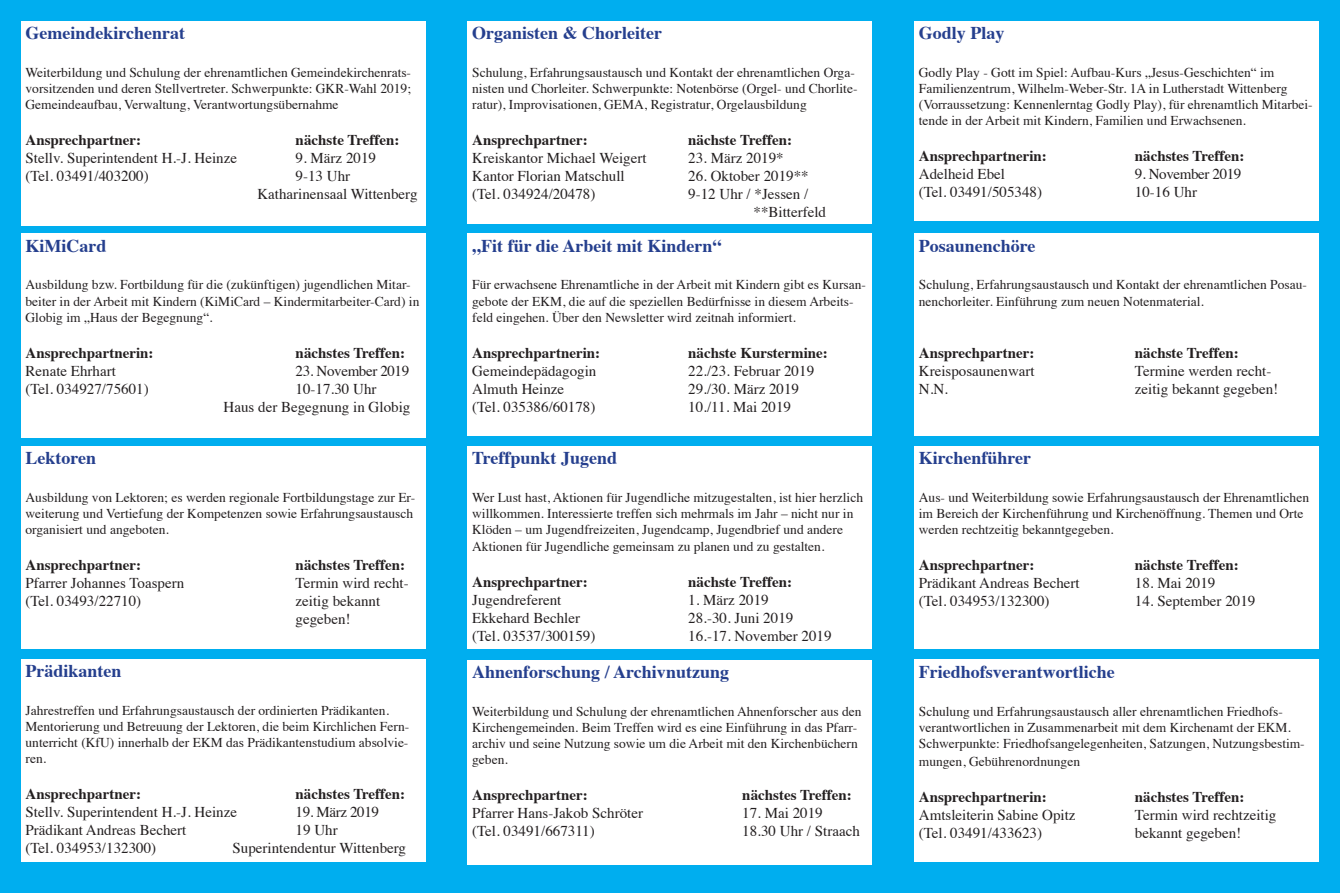
<style>
.page{position:relative;width:1340px;height:893px;background:#fff}
.page>*{position:absolute;margin:0;border:0;box-sizing:border-box;transform-origin:0 0}
.t1{font:700 18px "Times";color:#253f8e}
.t2{font:15px/18px "Times";color:#231f20}
.t3{font:700 15px "Times";color:#231f20}
.t4{font:15px "Times";letter-spacing:-.025em;color:#231f20}
.t5{font:13.5px/16.2px "Times";color:#231f20}
</style>
<div class="page">
<div style="left:0;top:0;width:1339px;height:893px;background:#00aeef"></div>
<div style="left:21px;top:21px;width:404px;height:204px;background:#fff"></div>
<div style="left:468px;top:21px;width:404px;height:202px;background:#fff"></div>
<div style="left:468px;top:234px;width:404px;height:202px;background:#fff"></div>
<div style="left:914px;top:234px;width:404px;height:202px;background:#fff"></div>
<div style="left:21px;top:446px;width:404px;height:202px;background:#fff"></div>
<div style="left:468px;top:446px;width:404px;height:202px;background:#fff"></div>
<div style="left:21px;top:659px;width:404px;height:202px;background:#fff"></div>
<div style="left:914px;top:660px;width:404px;height:202px;background:#fff"></div>
<div style="left:914px;top:21px;width:404px;height:200px;background:#fff"></div>
<div style="left:914px;top:446px;width:404px;height:202px;background:#fff"></div>
<div style="left:468px;top:660px;width:404px;height:204px;background:#fff"></div>
<div style="left:21px;top:234px;width:404px;height:204px;background:#fff"></div>
<h1 class="t1" style="left:26px;top:26px;width:161px">Gemeindekirchenrat</h1>
<p class="t5" style="left:26px;top:65px;width:387px;text-align:justify">Weiterbildung und Schulung der ehrenamtlichen Gemeindekirchenrats&shy;vorsitzenden und deren Stellvertreter. Schwerpunkte: GKR-Wahl 2019; Gemeindeaufbau, Verwaltung, Verantwortungsübernahme</p>
<p class="t3" style="left:26px;top:134px;width:117px">Ansprechpartner:</p>
<p class="t3" style="left:296px;top:134px;width:105px">nächste Treffen:</p>
<p class="t2" style="left:26px;top:150px;width:213px">Stellv. Superintendent H.-J. Heinze</p>
<p class="t2" style="left:296px;top:150px;width:82px">9. März 2019</p>
<p class="t2" style="left:26px;top:168px;width:125px">(Tel. 03491/403200)</p>
<p class="t2" style="left:257px;top:168px;width:162px;text-indent:38px">9-13 Uhr<br>Katharinensaal Wittenberg</p>
<h1 class="t1" style="left:26px;top:238px;width:82px">KiMiCard</h1>
<p class="t5" style="left:26px;top:278px;width:395px">Ausbildung bzw. Fortbildung für die (zukünftigen) jugendlichen Mitar&shy;beiter in der Arbeit mit Kindern (KiMiCard – Kindermitarbeiter-Card) in<br>Globig im „Haus der Begegnung“.</p>
<p class="t3" style="left:26px;top:347px;width:130px">Ansprechpartnerin:</p>
<p class="t3" style="left:296px;top:347px;width:111px">nächstes Treffen:</p>
<p class="t2" style="left:26px;top:363px;width:92px">Renate Ehrhart</p>
<p class="t4" style="left:296px;top:365px;width:115px">23. November 2019</p>
<p class="t2" style="left:26px;top:381px;width:125px">(Tel. 034927/75601)</p>
<p class="t2" style="left:224px;top:381px;width:188px;text-indent:72px">10-17.30 Uhr<br>Haus der Begegnung in Globig</p>
<h1 class="t1" style="left:26px;top:451px;width:72px">Lektoren</h1>
<p class="t5" style="left:26px;top:491px;width:391px">Ausbildung von Lektoren; es werden regionale Fortbildungstage zur Er&shy;weiterung und Vertiefung der Kompetenzen sowie Erfahrungsaustausch organisiert und angeboten.</p>
<p class="t3" style="left:26px;top:559px;width:117px">Ansprechpartner:</p>
<p class="t3" style="left:296px;top:559px;width:111px">nächstes Treffen:</p>
<p class="t2" style="left:26px;top:576px;width:160px">Pfarrer Johannes Toaspern</p>
<p class="t2" style="left:296px;top:576px;width:115px">Termin wird recht-</p>
<p class="t2" style="left:26px;top:594px;width:117px">(Tel. 03493/22710)</p>
<p class="t2" style="left:296px;top:594px;width:86px">zeitig bekannt gegeben!</p>
<h1 class="t1" style="left:26px;top:663px;width:98px">Prädikanten</h1>
<p class="t5" style="left:26px;top:703px;width:385px">Jahrestreffen und Erfahrungsaustausch der ordinierten Prädikanten.<br>Mentorierung und Betreuung der Lektoren, die beim Kirchlichen Fern&shy;unterricht (KfU) innerhalb der EKM das Prädikantenstudium absolvie&shy;ren.</p>
<p class="t3" style="left:26px;top:788px;width:117px">Ansprechpartner:</p>
<p class="t3" style="left:296px;top:788px;width:111px">nächstes Treffen:</p>
<p class="t2" style="left:26px;top:804px;width:213px">Stellv. Superintendent H.-J. Heinze</p>
<p class="t4" style="left:296px;top:806px;width:85px">19. März 2019</p>
<p class="t2" style="left:26px;top:822px;width:162px">Prädikant Andreas Bechert</p>
<p class="t2" style="left:296px;top:822px;width:44px">19 Uhr</p>
<p class="t2" style="left:26px;top:840px;width:132px">(Tel. 034953/132300)</p>
<p class="t2" style="left:233px;top:840px;width:175px">Superintendentur Wittenberg</p>
<h1 class="t1" style="left:472px;top:26px;width:191px">Organisten &amp; Chorleiter</h1>
<p class="t5" style="left:472px;top:65px;width:387px">Schulung, Erfahrungsaustausch und Kontakt der ehrenamtlichen Orga&shy;nisten und Chorleiter. Schwerpunkte: Notenbörse (Orgel- und Chorlite&shy;ratur), Improvisationen, GEMA, Registratur, Orgelausbildung</p>
<p class="t3" style="left:472px;top:134px;width:117px">Ansprechpartner:</p>
<p class="t3" style="left:688px;top:134px;width:105px">nächste Treffen:</p>
<p class="t2" style="left:472px;top:150px;width:176px">Kreiskantor Michael Weigert</p>
<p class="t2" style="left:688px;top:150px;width:97px">23. März 2019*</p>
<p class="t2" style="left:472px;top:168px;width:154px">Kantor Florian Matschull</p>
<p class="t2" style="left:688px;top:168px;width:122px">26. Oktober 2019**</p>
<p class="t2" style="left:472px;top:186px;width:125px">(Tel. 034924/20478)</p>
<p class="t2" style="left:753px;top:186px;width:74px;text-indent:-65px">9-12 Uhr / *Jessen / **Bitterfeld</p>
<h1 class="t1" style="left:472px;top:238px;width:251px">„Fit für die Arbeit mit Kindern“</h1>
<p class="t5" style="left:472px;top:278px;width:395px">Für erwachsene Ehrenamtliche in der Arbeit mit Kindern gibt es Kursan&shy;gebote der EKM, die auf die speziellen Bedürfnisse in diesem Arbeits&shy;feld eingehen. Über den Newsletter wird zeitnah informiert.</p>
<p class="t3" style="left:472px;top:347px;width:130px">Ansprechpartnerin:</p>
<p class="t3" style="left:688px;top:347px;width:141px">nächste Kurstermine:</p>
<p class="t2" style="left:472px;top:363px;width:126px">Gemeindepädagogin</p>
<p class="t2" style="left:688px;top:363px;width:127px">22./23. Februar 2019</p>
<p class="t2" style="left:472px;top:381px;width:94px">Almuth Heinze</p>
<p class="t2" style="left:688px;top:381px;width:112px">29./30. März 2019</p>
<p class="t2" style="left:472px;top:399px;width:125px">(Tel. 035386/60178)</p>
<p class="t2" style="left:688px;top:399px;width:104px">10./11. Mai 2019</p>
<h1 class="t1" style="left:472px;top:451px;width:146px">Treffpunkt Jugend</h1>
<p class="t5" style="left:472px;top:491px;width:392px">Wer Lust hast, Aktionen für Jugendliche mitzugestalten, ist hier herzlich willkommen. Interessierte treffen sich mehrmals im Jahr – nicht nur in Klöden – um Jugendfreizeiten, Jugendcamp, Jugendbrief und andere Aktionen für Jugendliche gemeinsam zu planen und zu gestalten.</p>
<p class="t3" style="left:472px;top:575px;width:117px">Ansprechpartner:</p>
<p class="t3" style="left:688px;top:575px;width:105px">nächste Treffen:</p>
<p class="t2" style="left:472px;top:592px;width:91px">Jugendreferent</p>
<p class="t2" style="left:688px;top:592px;width:82px">1. März 2019</p>
<p class="t2" style="left:472px;top:610px;width:109px">Ekkehard Bechler</p>
<p class="t2" style="left:688px;top:610px;width:106px">28.-30. Juni 2019</p>
<p class="t2" style="left:472px;top:628px;width:125px">(Tel. 03537/300159)</p>
<p class="t2" style="left:688px;top:628px;width:145px">16.-17. November 2019</p>
<h1 class="t1" style="left:472px;top:664px;width:258px">Ahnenforschung / Archivnutzung</h1>
<p class="t5" style="left:472px;top:704px;width:391px">Weiterbildung und Schulung der ehrenamtlichen Ahnenforscher aus den Kirchengemeinden. Beim Treffen wird es eine Einführung in das Pfarr&shy;archiv und seine Nutzung sowie um die Arbeit mit den Kirchenbüchern geben.</p>
<p class="t3" style="left:472px;top:789px;width:117px">Ansprechpartner:</p>
<p class="t3" style="left:742px;top:789px;width:111px">nächstes Treffen:</p>
<p class="t2" style="left:472px;top:805px;width:172px">Pfarrer Hans-Jakob Schröter</p>
<p class="t2" style="left:742px;top:805px;width:82px">17. Mai 2019</p>
<p class="t2" style="left:472px;top:823px;width:124px">(Tel. 03491/667311)</p>
<p class="t2" style="left:742px;top:823px;width:119px">18.30 Uhr / Straach</p>
<h1 class="t1" style="left:918px;top:26px;width:87px">Godly Play</h1>
<p class="t5" style="left:918px;top:65px;width:395px">Godly Play - Gott im Spiel: Aufbau-Kurs „Jesus-Geschichten“ im Familienzentrum, Wilhelm-Weber-Str. 1A in Lutherstadt Wittenberg (Vorraussetzung: Kennenlerntag Godly Play), für ehrenamtlich Mitarbei&shy;tende in der Arbeit mit Kindern, Familien und Erwachsenen.</p>
<p class="t3" style="left:918px;top:150px;width:130px">Ansprechpartnerin:</p>
<p class="t3" style="left:1134px;top:150px;width:111px">nächstes Treffen:</p>
<p class="t2" style="left:918px;top:167px;width:88px">Adelheid Ebel</p>
<p class="t4" style="left:1134px;top:168px;width:108px">9. November 2019</p>
<p class="t2" style="left:918px;top:185px;width:125px">(Tel. 03491/505348)</p>
<p class="t2" style="left:1134px;top:185px;width:64px">10-16 Uhr</p>
<h1 class="t1" style="left:918px;top:238px;width:118px">Posaunenchöre</h1>
<p class="t5" style="left:918px;top:278px;width:390px">Schulung, Erfahrungsaustausch und Kontakt der ehrenamtlichen Posau&shy;nenchorleiter. Einführung zum neuen Notenmaterial.</p>
<p class="t3" style="left:918px;top:347px;width:117px">Ansprechpartner:</p>
<p class="t3" style="left:1134px;top:347px;width:105px">nächste Treffen:</p>
<p class="t2" style="left:918px;top:363px;width:117px">Kreisposaunenwart</p>
<p class="t2" style="left:1134px;top:363px;width:138px">Termine werden recht-</p>
<p class="t2" style="left:918px;top:381px;width:31px">N.N.</p>
<p class="t2" style="left:1134px;top:381px;width:145px">zeitig bekannt gegeben!</p>
<h1 class="t1" style="left:918px;top:451px;width:114px">Kirchenführer</h1>
<p class="t5" style="left:918px;top:491px;width:392px">Aus- und Weiterbildung sowie Erfahrungsaustausch der Ehrenamtlichen im Bereich der Kirchenführung und Kirchenöffnung. Themen und Orte werden rechtzeitig bekanntgegeben.</p>
<p class="t3" style="left:918px;top:559px;width:117px">Ansprechpartner:</p>
<p class="t3" style="left:1134px;top:559px;width:105px">nächste Treffen:</p>
<p class="t2" style="left:918px;top:576px;width:162px">Prädikant Andreas Bechert</p>
<p class="t2" style="left:1134px;top:576px;width:82px">18. Mai 2019</p>
<p class="t2" style="left:918px;top:594px;width:132px">(Tel. 034953/132300)</p>
<p class="t2" style="left:1134px;top:594px;width:122px">14. September 2019</p>
<h1 class="t1" style="left:918px;top:664px;width:197px">Friedhofsverantwortliche</h1>
<p class="t5" style="left:918px;top:704px;width:387px">Schulung und Erfahrungsaustausch aller ehrenamtlichen Friedhofs&shy;verantwortlichen in Zusammenarbeit mit dem Kirchenamt der EKM.<br>Schwerpunkte: Friedhofsangelegenheiten, Satzungen, Nutzungsbestim-</p>
<p class="t5" style="left:918px;top:754px;width:163px">mungen, Gebührenordnungen</p>
<p class="t3" style="left:918px;top:791px;width:130px">Ansprechpartnerin:</p>
<p class="t3" style="left:1134px;top:791px;width:111px">nächstes Treffen:</p>
<p class="t2" style="left:918px;top:807px;width:158px">Amtsleiterin Sabine Opitz</p>
<p class="t2" style="left:1134px;top:807px;width:143px">Termin wird rechtzeitig</p>
<p class="t2" style="left:918px;top:825px;width:125px">(Tel. 03491/433623)</p>
<p class="t2" style="left:1134px;top:825px;width:108px">bekannt gegeben!</p>
</div>
